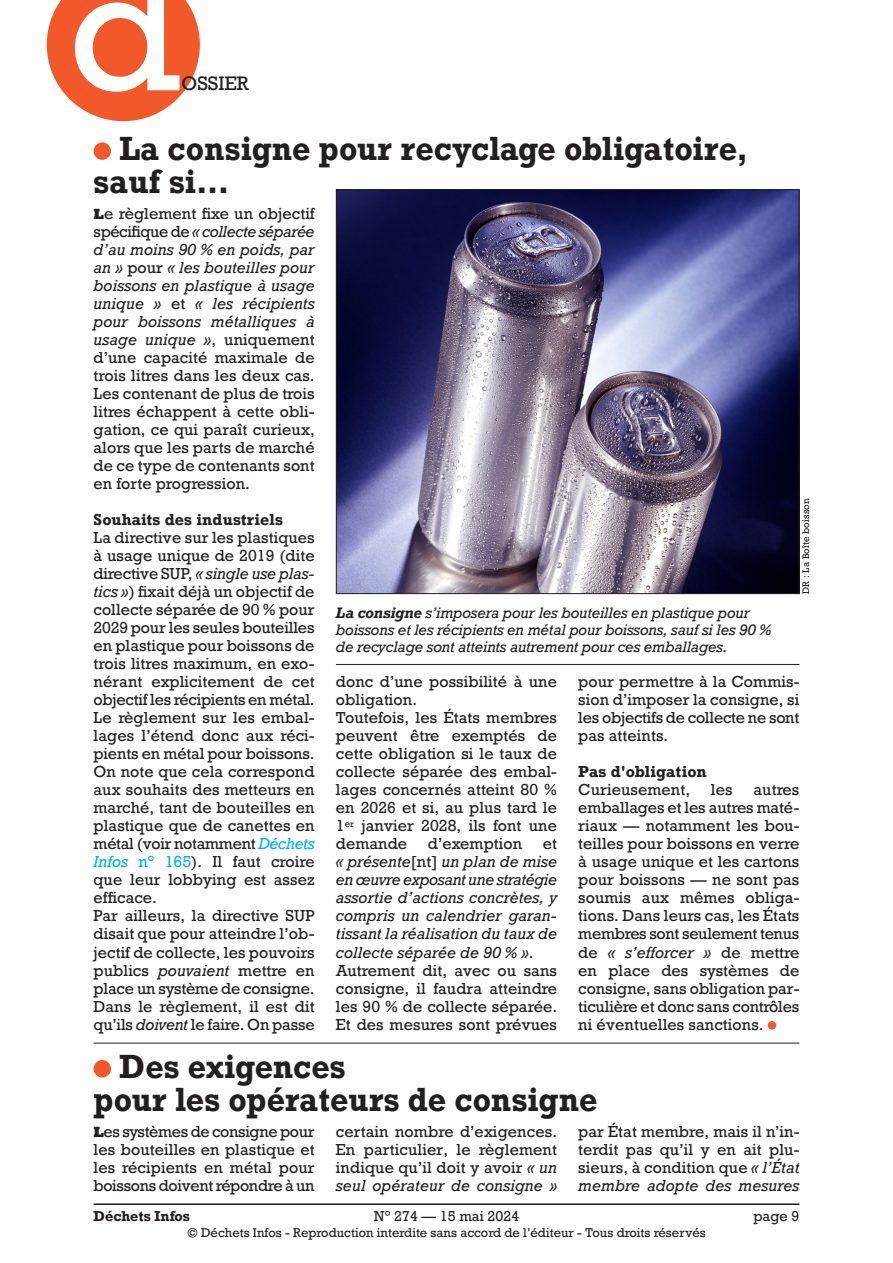
<style>
.page{position:relative;width:893px;height:1263px;background:#fff}
.page>*{position:absolute;margin:0;border:0;box-sizing:border-box;transform-origin:0 0}
.t1{font:166.5px "Rockwell";color:#fff}
.Texte_courant{font:700 31.5px/33px "Rockwell";letter-spacing:.01em;color:#231f20;scale:.95 1}
.t2{font:18.3px "Rockwell";color:#231f20}
.Texte_courant-2{font:15px/18px "Rockwell";letter-spacing:.005em;color:#231f20;text-align:justify}
.Texte_courant-3{font:italic 15px/18px "Rockwell";letter-spacing:.005em;color:#231f20;text-align:justify}
.Texte_courant-4{font:700 15px "Rockwell";letter-spacing:.015em;color:#231f20}
.Légende_photo{font:italic 14.25px/17.2px "Rockwell";letter-spacing:-.01em;color:#231f20}
.t3{font:13.5px "Rockwell";color:#231f20}
.t4{font:700 13.5px "Rockwell";color:#231f20}
.t5{font:12px "Rockwell";color:#231f20}
.Crédit_photo{font:9px "Rockwell";letter-spacing:.015em;color:#231f20}
.s1{font-family:"Rockwell Std";font-weight:800}
.s2{font-style:italic}
.s3{font-style:italic;color:#00aeef}
.s4{color:#00aeef}
.s5{font-weight:700}
.s6{font-style:normal}
</style>
<div class="page">
<hr style="left:94px;top:1203px;width:705px;height:2px;background:#231f20">
<div style="left:94px;top:142px;width:17px;height:18px;background:#f1592a;border-radius:50%"></div>
<div style="left:768px;top:1021px;width:8px;height:8px;background:#f1592a;border-radius:50%"></div>
<hr style="left:94px;top:1043px;width:705px;height:1px;background:#231f20">
<div style="left:94px;top:1060px;width:17px;height:17px;background:#f1592a;border-radius:50%"></div>
<img style="left:338px;top:191px;width:459px;height:401px">
<hr style="left:336px;top:664px;width:463px;height:1px;background:#231f20">
<svg style="left:47px;top:0;width:153px;height:121px;background:#f3734b"></svg>
<h1 class="t1" style="left:69px;top:-73px;width:114px">d</h1>
<p class="t2" style="left:182px;top:72px;width:69px">OSSIER</p>
<p class="Texte_courant" style="left:94px;top:131px;width:690px;text-indent:26px">La consigne pour recyclage obligatoire, sauf si…</p>
<p class="Texte_courant-2" style="left:94px;top:205px;width:223px"><span class="s1">L</span>e règlement fixe un objectif spécifique de <span class="s2">« collecte séparée d’au moins 90 % en poids, par an »</span> pour <span class="s2">« les bouteilles pour boissons en plastique à usage unique »</span> et <span class="s2">« les récipients pour boissons métalliques à usage unique »</span>, uniquement d’une capacité maximale de trois litres dans les deux cas.<br>Les contenant de plus de trois litres échappent à cette obli&shy;gation, ce qui paraît curieux, alors que les parts de marché de ce type de contenants sont en forte progression.</p>
<p class="Texte_courant-4" style="left:94px;top:510px;width:191px">Souhaits des industriels</p>
<p class="Texte_courant-2" style="left:94px;top:529px;width:223px">La directive sur les plastiques à usage unique de 2019 (dite directive SUP, <span class="s2">« single use plas&shy;tics »</span>) fixait déjà un objectif de collecte séparée de 90 % pour 2029 pour les seules bouteilles en plastique pour boissons de trois litres maximum, en exo&shy;nérant explicitement de cet objectif les récipients en métal.<br>Le règlement sur les embal&shy;lages l’étend donc aux réci&shy;pients en métal pour boissons.</p>
<p class="Texte_courant-2" style="left:94px;top:763px;width:223px">On note que cela correspond aux souhaits des metteurs en marché, tant de bouteilles en plastique que de canettes en métal (voir notamment <span class="s3">Déchets Infos</span> <span class="s4">n° 165</span>). Il faut croire que leur lobbying est assez efficace.</p>
<p class="Texte_courant-2" style="left:94px;top:907px;width:223px">Par ailleurs, la directive SUP disait que pour atteindre l’ob&shy;jectif de collecte, les pouvoirs publics <span class="s2">pouvaient</span> mettre en place un système de consigne.<br>Dans le règlement, il est dit qu’ils <span class="s2">doivent</span> le faire. On passe</p>
<p class="Crédit_photo" style="left:800px;top:594px;width:97px;rotate:-90deg">DR : La Boîte boisson</p>
<p class="Légende_photo" style="left:336px;top:604px;width:437px"><span class="s5">La consigne</span> s’imposera pour les bouteilles en plastique pour boissons et les récipients en métal pour boissons, sauf si les 90 % de recyclage sont atteints autrement pour ces emballages.</p>
<p class="Texte_courant-2" style="left:336px;top:673px;width:223px">donc d’une possibilité à une obligation.</p>
<p class="Texte_courant-2" style="left:336px;top:709px;width:223px">Toutefois, les États membres peuvent être exemptés de cette obligation si le taux de collecte séparée des embal&shy;lages concernés atteint 80 % en 2026 et si, au plus tard le 1<sup>er</sup> janvier 2028, ils font une demande</p>
<p class="Texte_courant-2" style="left:578px;top:673px;width:223px">pour permettre à la Commis&shy;sion d’imposer la consigne, si les objectifs de collecte ne sont pas atteints.</p>
<p class="Texte_courant-4" style="left:578px;top:762px;width:130px">Pas d'obligation</p>
<p class="Texte_courant-2" style="left:578px;top:781px;width:113px">Curieusement,</p>
<p class="Texte_courant-2" style="left:711px;top:781px;width:23px">les</p>
<p class="Texte_courant-2" style="left:578px;top:781px;width:223px;text-indent:175px">autres emballages et les autres maté&shy;riaux — notamment les bou&shy;teilles pour boissons en verre à usage unique et les cartons pour boissons — ne sont pas soumis aux mêmes obliga&shy;tions. Dans leurs cas, les États membres sont seulement tenus de <span class="s2">« s’efforcer »</span> de mettre en place des systèmes de consigne, sans obligation par&shy;ticulière et donc sans contrôles ni éventuelles sanctions.</p>
<p class="Texte_courant" style="left:94px;top:1049px;width:532px;text-indent:26px">Des exigences<br>pour les opérateurs de consigne</p>
<p class="Texte_courant-2" style="left:94px;top:1123px;width:223px"><span class="s1">L</span>es systèmes de consigne pour les bouteilles en plastique et les récipients en métal pour boissons doivent répondre à un</p>
<p class="Texte_courant-2" style="left:336px;top:1123px;width:223px">certain nombre d’exigences.<br>En particulier, le règlement indique qu’il doit y avoir <span class="s2">« un seul opérateur de consigne »</span></p>
<p class="Texte_courant-2" style="left:578px;top:1123px;width:223px">par État membre, mais il n’in&shy;terdit pas qu’il y en ait plu&shy;sieurs, à condition que <span class="s2">« l’État membre adopte des mesures</span></p>
<p class="Texte_courant-2" style="left:428px;top:835px;width:96px">d’exemption</p>
<p class="Texte_courant-3" style="left:336px;top:835px;width:223px;text-indent:207px"><span class="s6">et </span>« présente<span class="s6">[nt]</span> un plan de mise en œuvre exposant une stratégie assortie d’actions concrètes, y compris un calendrier garan&shy;tissant la réalisation du taux de collecte séparée de 90 % »<span class="s6">.</span></p>
<p class="Texte_courant-2" style="left:336px;top:961px;width:223px">Autrement dit, avec ou sans consigne, il faudra atteindre les 90 % de collecte séparée.<br>Et des mesures sont prévues</p>
<p class="t4" style="left:94px;top:1207px;width:98px">Déchets Infos</p>
<p class="t3" style="left:374px;top:1207px;width:147px">N° 274 — 15 mai 2024</p>
<p class="t3" style="left:753px;top:1207px;width:48px">page 9</p>
<p class="t5" style="left:187px;top:1225px;width:520px">© Déchets Infos - Reproduction interdite sans accord de l’éditeur - Tous droits réservés</p>
</div>
